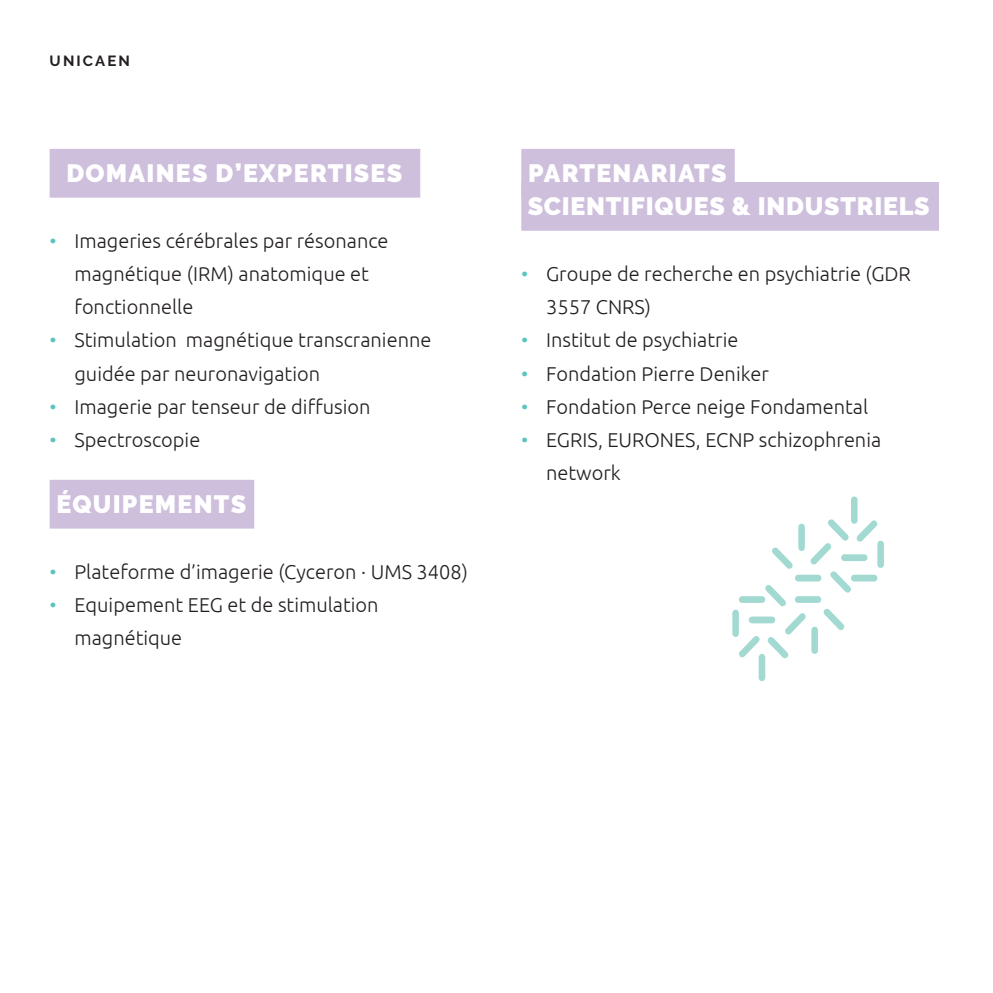
<style>
.page{position:relative;width:993px;height:993px;background:#fff}
.page>*{position:absolute;margin:0;border:0;box-sizing:border-box;transform-origin:0 0}
.T_2{font:900 25px/33px "Raleway";letter-spacing:.03em;color:#fff}
.T_2-2{font:900 25px "Raleway";letter-spacing:.05em;color:#fff}
.t1{font:300 20px/33px "Ubuntu";color:#231f20}
.t2{font:700 14.75px "Raleway";letter-spacing:.14em;color:#231f20}
.s1{color:#5ac4bd}
</style>
<div class="page">
<div style="left:50px;top:149px;width:370px;height:48px;background:#cebfdd"></div>
<div style="left:50px;top:479px;width:204px;height:49px;background:#cebfdd"></div>
<div style="left:732px;top:609px;width:6px;height:27px;background:#a2dad2;border-radius:3px"></div>
<div style="left:758px;top:653px;width:7px;height:28px;background:#a2dad2;border-radius:3px"></div>
<div style="left:877px;top:540px;width:6px;height:27px;background:#a2dad2;border-radius:3px"></div>
<div style="left:850px;top:496px;width:7px;height:27px;background:#a2dad2;border-radius:3px"></div>
<svg style="left:737px;top:518px;width:141px;height:141px"></svg>
<div style="left:521px;top:149px;width:213px;height:48px;background:#cebfdd"></div>
<div style="left:521px;top:182px;width:417px;height:49px;background:#cebfdd"></div>
<p class="t2" style="left:50px;top:53px;width:82px">UNICAEN</p>
<p class="T_2-2" style="left:66px;top:159px;width:337px">DOMAINES D’EXPERTISES</p>
<p class="t1" style="left:74px;top:224px;width:315px;text-indent:-25px"><span class="s1">•</span> Imageries cérébrales par résonance magnétique (IRM) anatomique et fonctionnelle</p>
<p class="t1" style="left:74px;top:323px;width:358px;text-indent:-25px"><span class="s1">•</span> Stimulation magnétique transcranienne guidée par neuronavigation</p>
<p class="t1" style="left:50px;top:389px;width:322px"><span class="s1">•</span> Imagerie par tenseur de diffusion</p>
<p class="t1" style="left:50px;top:422px;width:152px"><span class="s1">•</span> Spectroscopie</p>
<p class="T_2-2" style="left:56px;top:489px;width:191px">ÉQUIPEMENTS</p>
<p class="t1" style="left:50px;top:555px;width:419px"><span class="s1">•</span> Plateforme d’imagerie (Cyceron · UMS 3408)</p>
<p class="t1" style="left:74px;top:588px;width:305px;text-indent:-25px"><span class="s1">•</span> Equipement EEG et de stimulation magnétique</p>
<p class="T_2" style="left:527px;top:157px;width:403px">PARTENARIATS<br>SCIENTIFIQUES &amp; INDUSTRIELS</p>
<p class="t1" style="left:546px;top:257px;width:366px;text-indent:-25px"><span class="s1">•</span> Groupe de recherche en psychiatrie (GDR<br>3557 CNRS)</p>
<p class="t1" style="left:521px;top:323px;width:218px"><span class="s1">•</span> Institut de psychiatrie</p>
<p class="t1" style="left:521px;top:356px;width:249px"><span class="s1">•</span> Fondation Pierre Deniker</p>
<p class="t1" style="left:521px;top:389px;width:348px"><span class="s1">•</span> Fondation Perce neige Fondamental</p>
<p class="t1" style="left:546px;top:422px;width:336px;text-indent:-25px"><span class="s1">•</span> EGRIS, EURONES, ECNP schizophrenia network</p>
</div>
